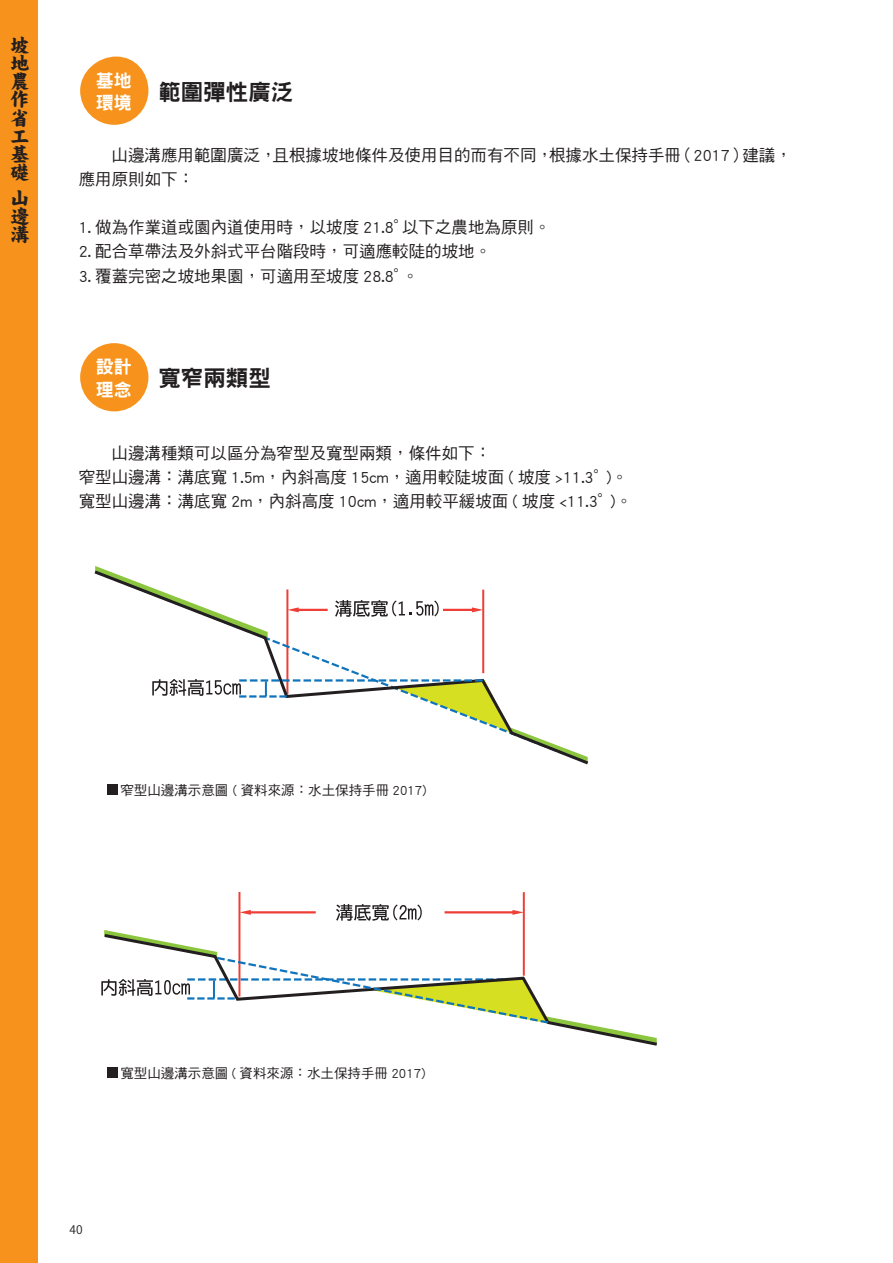
<style>
.page{position:relative;width:893px;height:1263px;background:#fff}
.page>*{position:absolute;margin:0;border:0;box-sizing:border-box;transform-origin:0 0}
.t1{font:22.5px "DF Hei Std W9";color:#231f20}
.t2{font:19.5px/18px "DF Kai W14 WIN BF";color:#231f20;text-align:justify}
.t3{font:18px "DF Hei Std W9";color:#fff}
.t4{font:16.5px/24px "DF Hei Std W5";color:#231f20}
.t5{font:13.5px "DF Hei Std W5";color:#231f20}
.t6{font:600 12px "Noto Sans CJ Ktc";color:#231f20}
</style>
<div class="page">
<div style="left:80px;top:57px;width:68px;height:68px;background:#f7931d;border-radius:34px"></div>
<div style="left:80px;top:343px;width:68px;height:68px;background:#f7931d;border-radius:50%"></div>
<svg style="left:94px;top:568px;width:495px;height:197px"></svg>
<svg style="left:152px;top:679px;width:436px;height:84px"></svg>
<div style="left:107px;top:785px;width:10px;height:10px;background:#231f20"></div>
<div style="left:107px;top:1067px;width:10px;height:11px;background:#231f20"></div>
<hr style="left:523px;top:892px;width:2px;height:84px;background:#ee3e35">
<svg style="left:336px;top:904px;width:86px;height:17px"></svg>
<svg style="left:240px;top:910px;width:11px;height:5px"></svg>
<hr style="left:250px;top:911px;width:66px;height:2px;background:#ee3e35">
<hr style="left:238px;top:892px;width:2px;height:104px;background:#ee3e35">
<svg style="left:512px;top:910px;width:11px;height:5px"></svg>
<hr style="left:445px;top:911px;width:69px;height:2px;background:#ee3e35">
<svg style="left:101px;top:930px;width:556px;height:114px"></svg>
<div style="left:0;top:0;width:38px;height:1263px;background:#f7931d"></div>
<p class="t2" style="left:10px;top:37px;width:21px">坡地農作省工基礎</p>
<p class="t2" style="left:10px;top:189px;width:20px">山邊溝</p>
<p class="t3" style="left:96px;top:71px;width:38px">基地</p>
<p class="t3" style="left:96px;top:93px;width:38px">環境</p>
<p class="t1" style="left:158px;top:79px;width:137px">範圍彈性廣泛</p>
<p class="t4" style="left:79px;top:143px;width:715px;text-indent:33px">山邊溝應用範圍廣泛，且根據坡地條件及使用目的而有不同，根據水土保持手冊（2017）建議，應用原則如下：</p>
<p class="t4" style="left:79px;top:215px;width:473px">1. 做為作業道或園內道使用時，以坡度 21.8°以下之農地為原則。</p>
<p class="t4" style="left:79px;top:239px;width:414px">2. 配合草帶法及外斜式平台階段時，可適應較陡的坡地。</p>
<p class="t4" style="left:79px;top:263px;width:341px">3. 覆蓋完密之坡地果園，可適用至坡度 28.8°。</p>
<p class="t3" style="left:96px;top:357px;width:38px">設計</p>
<p class="t3" style="left:96px;top:380px;width:38px">理念</p>
<p class="t1" style="left:158px;top:366px;width:114px">寬窄兩類型</p>
<p class="t4" style="left:112px;top:440px;width:381px">山邊溝種類可以區分為窄型及寬型兩類，條件如下：</p>
<p class="t4" style="left:79px;top:464px;width:551px">窄型山邊溝：溝底寬 1.5m，內斜高度 15cm，適用較陡坡面 ( 坡度 &gt;11.3°)。</p>
<p class="t4" style="left:79px;top:488px;width:555px">寬型山邊溝：溝底寬 2m，內斜高度 10cm，適用較平緩坡面 ( 坡度 &lt;11.3°)。</p>
<p class="t5" style="left:120px;top:783px;width:308px">窄型山邊溝示意圖 ( 資料來源：水土保持手冊 2017)</p>
<p class="t5" style="left:120px;top:1066px;width:307px">寬型山邊溝示意圖 ( 資料來源：水土保持手冊 2017)</p>
<p class="t6" style="left:70px;top:1222px;width:15px">40</p>
</div>
